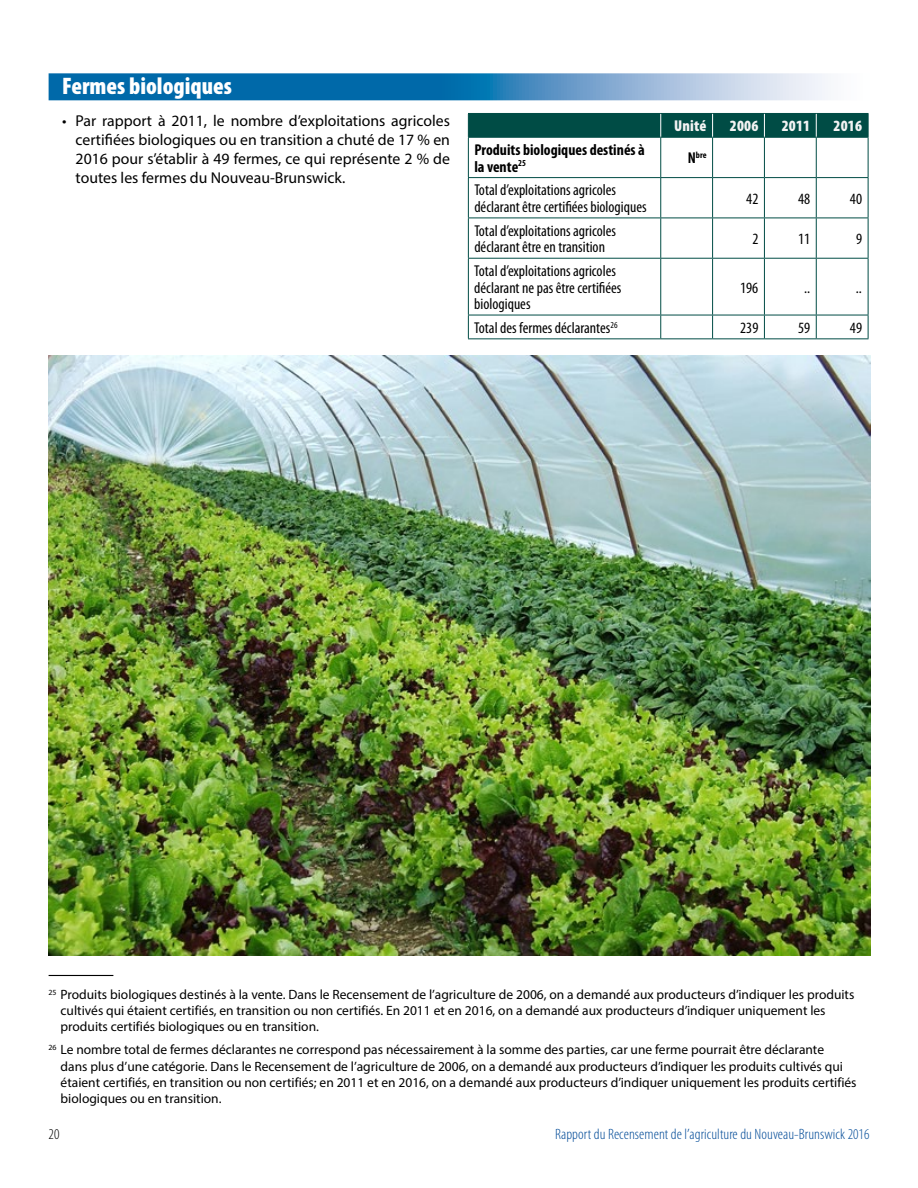
<style>
.page{position:relative;width:918px;height:1188px;background:#fff}
.page>*{position:absolute;margin:0;border:0;box-sizing:border-box;transform-origin:0 0}
.t1{font:900 condensed 24px "Myriad Pro";color:#fff}
.t2{font:condensed 15.75px/16.5px "Myriad Pro";color:#000}
.t3{font:15.75px/18.9px "Myriad Pro";color:#000;text-align:justify}
.t4{font:700 condensed 15.75px/16.5px "Myriad Pro";color:#000}
.t5{font:900 condensed 15.75px "Myriad Pro";letter-spacing:.01em;color:#f3f3f3}
.t6{font:300 condensed 15px "Myriad Pro";letter-spacing:.005em;color:#004a97;scale:1.05 1}
.t7{font:300 condensed 15px "Myriad Pro";color:#000}
.t8{font:13.5px/16.2px "Myriad Pro";color:#000}
.t9{font:700 condensed 9.15px "Myriad Pro";color:#000}
.s1{font-size:15.75px}
</style>
<div class="page">
<svg style="left:49px;top:73px;width:779px;height:27px;background:#458ebf"></svg>
<svg style="left:469px;top:138px;width:399px;height:200px"></svg>
<hr style="left:660px;top:138px;width:1px;height:39px;background:#004c45">
<hr style="left:712px;top:138px;width:1px;height:39px;background:#004c45">
<hr style="left:764px;top:138px;width:1px;height:39px;background:#004c45">
<hr style="left:816px;top:138px;width:1px;height:39px;background:#004c45">
<hr style="left:468px;top:177px;width:193px;height:1px;background:#004c45">
<hr style="left:661px;top:177px;width:52px;height:1px;background:#004c45">
<hr style="left:660px;top:178px;width:1px;height:40px;background:#004c45">
<hr style="left:713px;top:177px;width:51px;height:1px;background:#004c45">
<hr style="left:712px;top:178px;width:1px;height:40px;background:#004c45">
<hr style="left:764px;top:177px;width:52px;height:1px;background:#004c45">
<hr style="left:764px;top:178px;width:1px;height:40px;background:#004c45">
<hr style="left:816px;top:177px;width:52px;height:1px;background:#004c45">
<hr style="left:816px;top:178px;width:1px;height:40px;background:#004c45">
<hr style="left:468px;top:218px;width:193px;height:1px;background:#004c45">
<hr style="left:661px;top:218px;width:52px;height:1px;background:#004c45">
<hr style="left:660px;top:218px;width:1px;height:40px;background:#004c45">
<hr style="left:713px;top:218px;width:51px;height:1px;background:#004c45">
<hr style="left:712px;top:218px;width:1px;height:40px;background:#004c45">
<hr style="left:764px;top:218px;width:52px;height:1px;background:#004c45">
<hr style="left:764px;top:218px;width:1px;height:40px;background:#004c45">
<hr style="left:816px;top:218px;width:52px;height:1px;background:#004c45">
<hr style="left:816px;top:218px;width:1px;height:40px;background:#004c45">
<hr style="left:468px;top:258px;width:193px;height:1px;background:#004c45">
<hr style="left:661px;top:258px;width:52px;height:1px;background:#004c45">
<hr style="left:660px;top:259px;width:1px;height:56px;background:#004c45">
<hr style="left:713px;top:258px;width:51px;height:1px;background:#004c45">
<hr style="left:712px;top:259px;width:1px;height:56px;background:#004c45">
<hr style="left:764px;top:258px;width:52px;height:1px;background:#004c45">
<hr style="left:764px;top:259px;width:1px;height:56px;background:#004c45">
<hr style="left:816px;top:258px;width:52px;height:1px;background:#004c45">
<hr style="left:816px;top:259px;width:1px;height:56px;background:#004c45">
<hr style="left:468px;top:315px;width:193px;height:1px;background:#004c45">
<hr style="left:661px;top:315px;width:52px;height:1px;background:#004c45">
<svg style="left:660px;top:315px;width:1px;height:23px"></svg>
<hr style="left:713px;top:315px;width:51px;height:1px;background:#004c45">
<svg style="left:712px;top:315px;width:1px;height:23px"></svg>
<hr style="left:764px;top:315px;width:52px;height:1px;background:#004c45">
<svg style="left:764px;top:315px;width:1px;height:23px"></svg>
<hr style="left:816px;top:315px;width:52px;height:1px;background:#004c45">
<svg style="left:816px;top:315px;width:1px;height:23px"></svg>
<hr style="left:468px;top:137px;width:193px;height:1px;background:#004c45">
<hr style="left:661px;top:137px;width:52px;height:1px;background:#004c45">
<hr style="left:713px;top:137px;width:51px;height:1px;background:#004c45">
<hr style="left:764px;top:137px;width:52px;height:1px;background:#004c45">
<hr style="left:816px;top:137px;width:52px;height:1px;background:#004c45">
<hr style="left:468px;top:138px;width:1px;height:39px;background:#004c45">
<hr style="left:868px;top:138px;width:1px;height:39px;background:#004c45">
<hr style="left:468px;top:178px;width:1px;height:40px;background:#004c45">
<hr style="left:868px;top:178px;width:1px;height:40px;background:#004c45">
<hr style="left:468px;top:218px;width:1px;height:40px;background:#004c45">
<hr style="left:868px;top:218px;width:1px;height:40px;background:#004c45">
<hr style="left:468px;top:259px;width:1px;height:56px;background:#004c45">
<hr style="left:868px;top:259px;width:1px;height:56px;background:#004c45">
<svg style="left:468px;top:315px;width:1px;height:23px"></svg>
<svg style="left:868px;top:315px;width:1px;height:23px"></svg>
<hr style="left:468px;top:338px;width:193px;height:1px;background:#004c45">
<hr style="left:661px;top:338px;width:52px;height:1px;background:#004c45">
<hr style="left:713px;top:338px;width:51px;height:1px;background:#004c45">
<hr style="left:764px;top:338px;width:52px;height:1px;background:#004c45">
<hr style="left:816px;top:338px;width:52px;height:1px;background:#004c45">
<div style="left:468px;top:113px;width:401px;height:24px;background:#004c45"></div>
<img style="left:49px;top:355px;width:821px;height:601px">
<hr style="left:49px;top:975px;width:64px;height:1px;background:#000">
<h1 class="t1" style="left:62px;top:72px;width:171px">Fermes biologiques</h1>
<p class="t3" style="left:76px;top:111px;width:376px;text-indent:-13px">• Par rapport à 2011, le nombre d’exploitations agricoles certifiées biologiques ou en transition a chuté de 17 % en 2016 pour s’établir à 49 fermes, ce qui représente 2 % de toutes les fermes du Nouveau-Brunswick.</p>
<p class="t5" style="left:674px;top:117px;width:34px">Unité</p>
<p class="t5" style="left:730px;top:117px;width:30px">2006</p>
<p class="t5" style="left:782px;top:117px;width:30px">2011</p>
<p class="t5" style="left:834px;top:117px;width:30px">2016</p>
<p class="t4" style="left:474px;top:142px;width:172px">Produits biologiques destinés à la vente<sup>25</sup></p>
<p class="t9" style="left:688px;top:150px;width:20px"><span class="s1">N</span>bre</p>
<p class="t2" style="left:474px;top:182px;width:174px">Total d’exploitations agricoles déclarant être certifiées biologiques</p>
<p class="t2" style="left:746px;top:191px;width:14px">42</p>
<p class="t2" style="left:798px;top:191px;width:14px">48</p>
<p class="t2" style="left:850px;top:191px;width:14px">40</p>
<p class="t2" style="left:474px;top:223px;width:143px">Total d’exploitations agricoles déclarant être en transition</p>
<p class="t2" style="left:752px;top:231px;width:8px">2</p>
<p class="t2" style="left:798px;top:231px;width:14px">11</p>
<p class="t2" style="left:856px;top:231px;width:8px">9</p>
<p class="t2" style="left:474px;top:263px;width:149px">Total d’exploitations agricoles déclarant ne pas être certifiées biologiques</p>
<p class="t2" style="left:740px;top:279px;width:20px">196</p>
<p class="t2" style="left:804px;top:279px;width:8px">..</p>
<p class="t2" style="left:856px;top:279px;width:8px">..</p>
<p class="t2" style="left:474px;top:320px;width:145px">Total des fermes déclarantes<sup>26</sup></p>
<p class="t2" style="left:740px;top:320px;width:20px">239</p>
<p class="t2" style="left:798px;top:320px;width:14px">59</p>
<p class="t2" style="left:850px;top:320px;width:14px">49</p>
<p class="t8" style="left:61px;top:986px;width:795px;text-indent:-12px"><sup>25</sup> Produits biologiques destinés à la vente. Dans le Recensement de l’agriculture de 2006, on a demandé aux producteurs d’indiquer les produits cultivés qui étaient certifiés, en transition ou non certifiés. En 2011 et en 2016, on a demandé aux producteurs d’indiquer uniquement les produits certifiés biologiques ou en transition.</p>
<p class="t8" style="left:61px;top:1042px;width:798px;text-indent:-12px"><sup>26</sup> Le nombre total de fermes déclarantes ne correspond pas nécessairement à la somme des parties, car une ferme pourrait être déclarante<br>dans plus d’une catégorie. Dans le Recensement de l’agriculture de 2006, on a demandé aux producteurs d’indiquer les produits cultivés qui étaient certifiés, en transition ou non certifiés; en 2011 et en 2016, on a demandé aux producteurs d’indiquer uniquement les produits certifiés biologiques ou en transition.</p>
<p class="t7" style="left:49px;top:1126px;width:12px">20</p>
<p class="t6" style="left:555px;top:1126px;width:301px">Rapport du Recensement de l’agriculture du Nouveau-Brunswick 2016</p>
</div>
